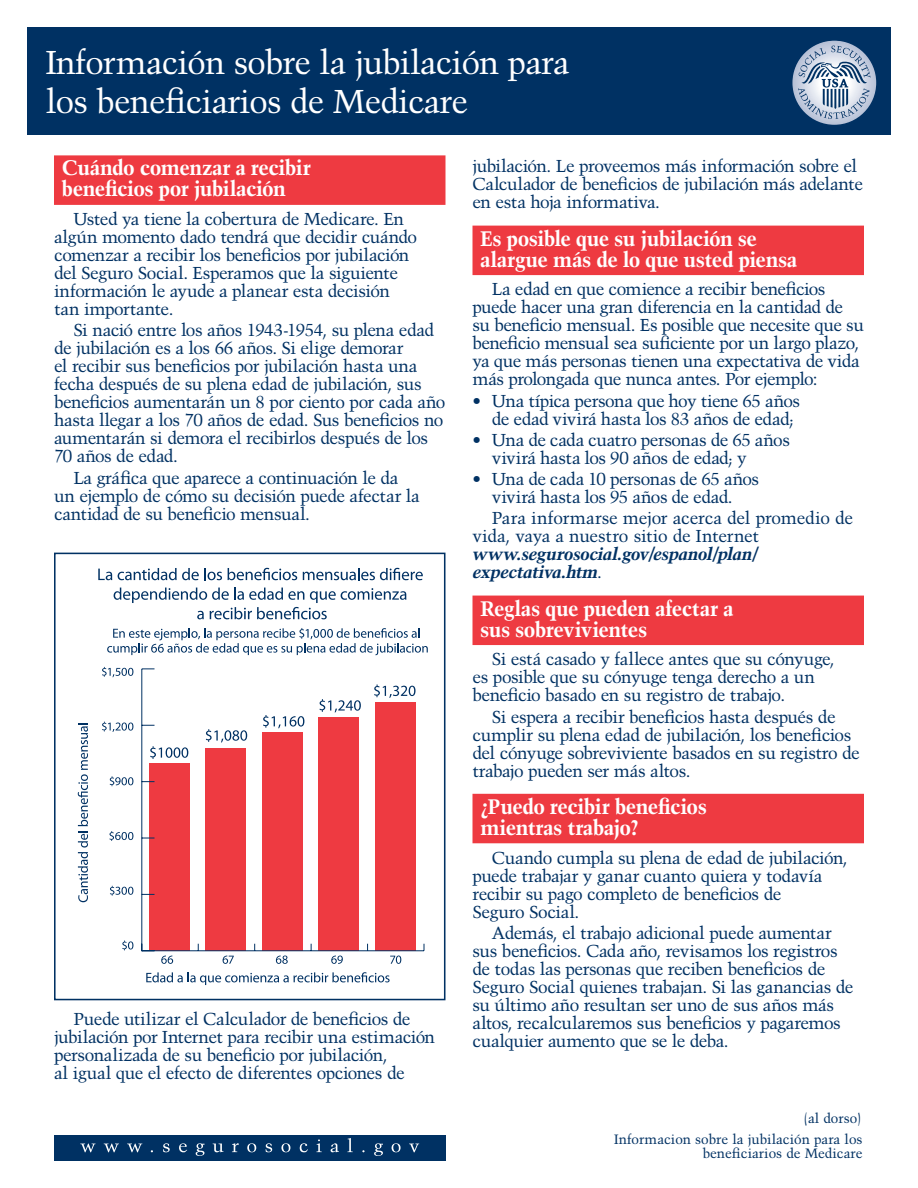
<style>
.page{position:relative;width:918px;height:1188px;background:#fff}
.page>*{position:absolute;margin:0;border:0;box-sizing:border-box;transform-origin:0 0}
.Pub_Title{font:33px/39.6px "Trump Mediaeval";letter-spacing:-.025em;color:#fff}
.Header1_2lines{font:700 21px/21px "Trump Mediaeval";letter-spacing:-.025em;color:#fff}
.paragraph{font:17.25px/18px "Trump Mediaeval";letter-spacing:-.03em;color:#003163}
.paragraph-2{font:17.25px/18px "Trump Mediaeval";letter-spacing:-.01em;color:#003163}
.t1{font:13.5px/13.5px "Trump Mediaeval";color:#003163;text-align:right}
.s1{font-weight:700;font-style:italic}
</style>
<div class="page">
<div style="left:54px;top:1136px;width:392px;height:25px;background:#003163"></div>
<div style="left:27px;top:27px;width:864px;height:108px;background:#003163"></div>
<svg style="left:792px;top:40px;width:85px;height:85px"></svg>
<svg style="left:798px;top:46px;width:73px;height:73px;background:#9eafc5"></svg>
<div style="left:472px;top:226px;width:392px;height:49px;background:#ee3a41"></div>
<div style="left:472px;top:596px;width:392px;height:49px;background:#ee3a41"></div>
<div style="left:472px;top:794px;width:392px;height:49px;background:#ee3a41"></div>
<div style="left:54px;top:155px;width:392px;height:50px;background:#ee3a41"></div>
<svg style="left:80px;top:1138px;width:339px;height:18px"></svg>
<svg style="left:146px;top:972px;width:244px;height:13px"></svg>
<svg style="left:98px;top:569px;width:14px;height:11px"></svg>
<svg style="left:118px;top:568px;width:104px;height:12px"></svg>
<svg style="left:228px;top:568px;width:69px;height:12px"></svg>
<svg style="left:303px;top:568px;width:120px;height:12px"></svg>
<svg style="left:114px;top:588px;width:292px;height:31px"></svg>
<svg style="left:107px;top:628px;width:321px;height:27px"></svg>
<svg style="left:150px;top:746px;width:38px;height:13px"></svg>
<svg style="left:206px;top:729px;width:41px;height:13px"></svg>
<svg style="left:374px;top:685px;width:42px;height:13px"></svg>
<svg style="left:319px;top:699px;width:42px;height:13px"></svg>
<svg style="left:263px;top:715px;width:41px;height:13px"></svg>
<svg style="left:161px;top:956px;width:12px;height:8px"></svg>
<svg style="left:390px;top:956px;width:11px;height:8px"></svg>
<svg style="left:331px;top:956px;width:12px;height:8px"></svg>
<svg style="left:276px;top:956px;width:12px;height:8px"></svg>
<svg style="left:223px;top:956px;width:11px;height:8px"></svg>
<svg style="left:122px;top:941px;width:11px;height:9px"></svg>
<svg style="left:110px;top:886px;width:23px;height:10px"></svg>
<svg style="left:109px;top:831px;width:24px;height:10px"></svg>
<svg style="left:110px;top:776px;width:23px;height:10px"></svg>
<svg style="left:102px;top:722px;width:31px;height:10px"></svg>
<svg style="left:102px;top:667px;width:31px;height:10px"></svg>
<svg style="left:78px;top:723px;width:10px;height:179px"></svg>
<div style="left:149px;top:763px;width:41px;height:188px;background:#ee3a41"></div>
<div style="left:206px;top:748px;width:40px;height:203px;background:#ee3a41"></div>
<div style="left:262px;top:733px;width:41px;height:218px;background:#ee3a41"></div>
<div style="left:318px;top:718px;width:41px;height:233px;background:#ee3a41"></div>
<div style="left:375px;top:703px;width:41px;height:248px;background:#ee3a41"></div>
<hr style="left:142px;top:950px;width:282px;height:1px;background:#003163">
<hr style="left:141px;top:669px;width:1px;height:282px;background:#003163">
<svg style="left:142px;top:894px;width:13px;height:1px"></svg>
<svg style="left:142px;top:838px;width:13px;height:1px"></svg>
<svg style="left:142px;top:781px;width:13px;height:1px"></svg>
<svg style="left:142px;top:725px;width:13px;height:1px"></svg>
<svg style="left:142px;top:668px;width:13px;height:1px"></svg>
<div style="left:54px;top:553px;width:392px;height:447px;border:2px solid #003163"></div>
<p class="Pub_Title" style="left:46px;top:42px;width:525px">Información sobre la jubilación para los beneficiarios de Medicare</p>
<h1 class="Header1_2lines" style="left:62px;top:157px;width:251px">Cuándo comenzar a recibir beneficios por jubilación</h1>
<p class="paragraph" style="left:54px;top:210px;width:365px;text-indent:19px">Usted ya tiene la cobertura de Medicare. En algún momento dado tendrá que decidir cuándo comenzar a recibir los beneficios por jubilación del Seguro Social. Esperamos que la siguiente información le ayude a planear esta decisión tan importante.</p>
<p class="paragraph" style="left:54px;top:321px;width:393px;text-indent:19px">Si nació entre los años 1943-1954, su plena edad de jubilación es a los 66 años. Si elige demorar<br>el recibir sus beneficios por jubilación hasta una fecha después de su plena edad de jubilación, sus beneficios aumentarán un 8 por ciento por cada año hasta llegar a los 70 años de edad. Sus beneficios no aumentarán si demora el recibirlos después de los 70 años de edad.</p>
<p class="paragraph" style="left:54px;top:468px;width:367px;text-indent:19px">La gráfica que aparece a continuación le da un ejemplo de cómo su decisión puede afectar la cantidad de su beneficio mensual.</p>
<p class="paragraph" style="left:54px;top:1010px;width:383px;text-indent:19px">Puede utilizar el Calculador de beneficios de jubilación por Internet para recibir una estimación personalizada de su beneficio por jubilación,<br>al igual que el efecto de diferentes opciones de</p>
<p class="paragraph" style="left:472px;top:157px;width:392px">jubilación. Le proveemos más información sobre el<br>Calculador de beneficios de jubilación más adelante en esta hoja informativa.</p>
<h1 class="Header1_2lines" style="left:480px;top:227px;width:319px">Es posible que su jubilación se alargue más de lo que usted piensa</h1>
<p class="paragraph" style="left:472px;top:280px;width:393px;text-indent:19px">La edad en que comience a recibir beneficios puede hacer una gran diferencia en la cantidad de su beneficio mensual. Es posible que necesite que su beneficio mensual sea suficiente por un largo plazo, ya que más personas tienen una expectativa de vida más prolongada que nunca antes. Por ejemplo:</p>
<p class="paragraph" style="left:492px;top:391px;width:310px;text-indent:-19px">• Una típica persona que hoy tiene 65 años de edad vivirá hasta los 83 años de edad;</p>
<p class="paragraph" style="left:492px;top:431px;width:300px;text-indent:-19px">• Una de cada cuatro personas de 65 años vivirá hasta los 90 años de edad; y</p>
<p class="paragraph" style="left:472px;top:470px;width:288px;text-align:center">• Una de cada 10 personas de 65 años vivirá hasta los 95 años de edad.</p>
<p class="paragraph-2" style="left:472px;top:509px;width:382px;text-indent:19px">Para informarse mejor acerca del promedio de vida, vaya a nuestro sitio de Internet <span class="s1">www.segurosocial.gov/espanol/plan/ expectativa.htm</span>.</p>
<h1 class="Header1_2lines" style="left:480px;top:597px;width:255px">Reglas que pueden afectar a sus sobrevivientes</h1>
<p class="paragraph" style="left:472px;top:650px;width:364px;text-indent:19px">Si está casado y fallece antes que su cónyuge, es posible que su cónyuge tenga derecho a un beneficio basado en su registro de trabajo.</p>
<p class="paragraph" style="left:472px;top:707px;width:389px;text-indent:19px">Si espera a recibir beneficios hasta después de cumplir su plena edad de jubilación, los beneficios del cónyuge sobreviviente basados en su registro de trabajo pueden ser más altos.</p>
<h1 class="Header1_2lines" style="left:480px;top:796px;width:228px">¿Puedo recibir beneficios mientras trabajo?</h1>
<p class="paragraph" style="left:472px;top:848px;width:377px;text-indent:19px">Cuando cumpla su plena de edad de jubilación, puede trabajar y ganar cuanto quiera y todavía recibir su pago completo de beneficios de<br>Seguro Social.</p>
<p class="paragraph" style="left:472px;top:924px;width:383px;text-indent:19px">Además, el trabajo adicional puede aumentar sus beneficios. Cada año, revisamos los registros de todas las personas que reciben beneficios de Seguro Social quienes trabajan. Si las ganancias de su último año resultan ser uno de sus años más altos, recalcularemos sus beneficios y pagaremos cualquier aumento que se le deba.</p>
<p class="t1" style="left:804px;top:1112px;width:58px">(al dorso)</p>
<p class="t1" style="left:614px;top:1133px;width:250px">Informacion sobre la jubilación para los beneficiarios de Medicare</p>
</div>
